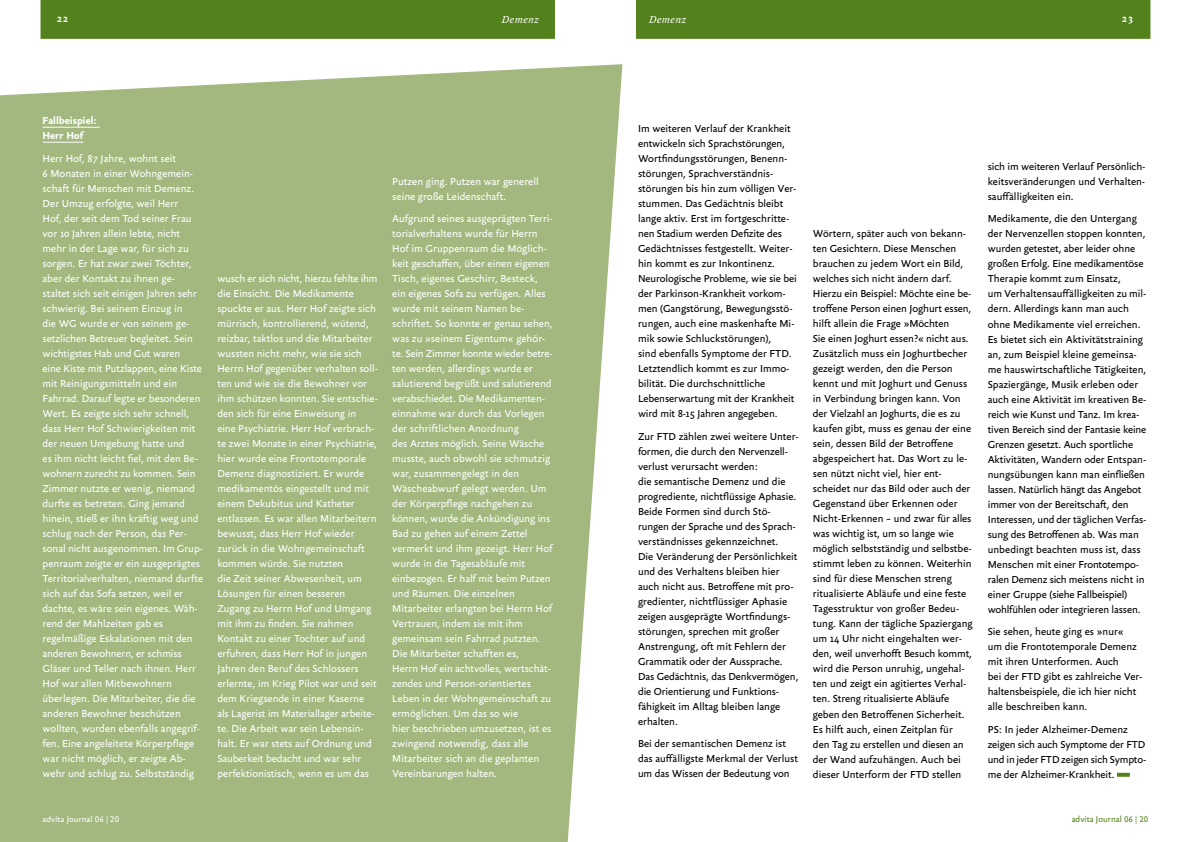
<style>
.page{position:relative;width:1191px;height:842px;background:#fff}
.page>*{position:absolute;margin:0;border:0;box-sizing:border-box;transform-origin:0 0}
.t1{font:11px/15px "Yoga Sans Pro";color:#000}
.t2{font:11px/15px "Yoga Sans Pro";color:#fff}
.t3{font:700 11px/15px "Yoga Sans Pro";color:#fff}
.t4{font:italic 11px "Yoga Pro";letter-spacing:.04em;color:#fff}
.t5{font:700 11px "Yoga Pro";color:#fff}
.t6{font:9px "Yoga Sans Pro";color:#53821d}
.t7{font:9px "Yoga Sans Pro";color:#fff}
</style>
<div class="page">
<div style="left:0;top:64px;width:622px;height:778px;background:#a2b87e"></div>
<hr style="left:43px;top:127px;width:57px;height:1px;background:#fff">
<hr style="left:43px;top:142px;width:40px;height:1px;background:#fff">
<svg style="left:1117px;top:773px;width:12px;height:4px"></svg>
<div style="left:636px;top:0;width:514px;height:39px;background:#53821d"></div>
<div style="left:41px;top:0;width:514px;height:39px;background:#53821d"></div>
<p class="t5" style="left:57px;top:12px;width:13px">22</p>
<p class="t4" style="left:502px;top:13px;width:38px">Demenz</p>
<p class="t4" style="left:649px;top:13px;width:38px">Demenz</p>
<p class="t5" style="left:1121px;top:12px;width:13px">23</p>
<p class="t3" style="left:43px;top:113px;width:56px">Fallbeispiel:<br>Herr Hof</p>
<p class="t2" style="left:43px;top:151px;width:162px">Herr Hof, 87 Jahre, wohnt seit<br>6 Monaten in einer Wohngemein&shy;schaft für Menschen mit Demenz.<br>Der Umzug erfolgte, weil Herr<br>Hof, der seit dem Tod seiner Frau vor 10 Jahren allein lebte, nicht mehr in der Lage war, für sich zu sorgen. Er hat zwar zwei Töchter, aber der Kontakt zu ihnen ge-- staltet sich seit einigen Jahren sehr schwierig. Bei seinem Einzug in<br>die WG wurde er von seinem ge-- setzlichen Betreuer begleitet. Sein wichtigstes Hab und Gut waren<br>eine Kiste mit Putzlappen, eine Kiste mit Reinigungsmitteln und ein<br>Fahrrad. Darauf legte er besonderen<br>Wert. Es zeigte sich sehr schnell, dass Herr Hof Schwierigkeiten mit der neuen Umgebung hatte und<br>es ihm nicht leicht fiel, mit den Be-- wohnern zurecht zu kommen. Sein<br>Zimmer nutzte er wenig, niemand durfte es betreten. Ging jemand hinein, stieß er ihn kräftig weg und schlug nach der Person, das Per&shy;sonal nicht ausgenommen. Im Grup-- penraum zeigte er ein ausgeprägtes<br>Territorialverhalten, niemand durfte sich auf das Sofa setzen, weil er dachte, es wäre sein eigenes. Wäh-- rend der Mahlzeiten gab es regelmäßige Eskalationen mit den anderen Bewohnern, er schmiss<br>Gläser und Teller nach ihnen. Herr<br>Hof war allen Mitbewohnern überlegen. Die Mitarbeiter, die die anderen Bewohner beschützen wollten, wurden ebenfalls angegrif&shy;fen. Eine angeleitete Körperpflege war nicht möglich, er zeigte Ab&shy;wehr und schlug zu. Selbstständig</p>
<p class="t2" style="left:217px;top:271px;width:162px">wusch er sich nicht, hierzu fehlte ihm die Einsicht. Die Medikamente spuckte er aus. Herr Hof zeigte sich mürrisch, kontrollierend, wütend, reizbar, taktlos und die Mitarbeiter wussten nicht mehr, wie sie sich Herrn Hof gegenüber verhalten soll&shy;ten und wie sie die Bewohner vor ihm schützen konnten. Sie entschie-- den sich für eine Einweisung in<br>eine Psychiatrie. Herr Hof verbrach&shy;te zwei Monate in einer Psychiatrie, hier wurde eine Frontotemporale Demenz diagnostiziert. Er wurde medikamentös eingestellt und mit einem Dekubitus und Katheter entlassen. Es war allen Mitarbeitern bewusst, dass Herr Hof wieder zurück in die Wohngemeinschaft kommen würde. Sie nutzten<br>die Zeit seiner Abwesenheit, um Lösungen für einen besseren Zugang zu Herrn Hof und Umgang mit ihm zu finden. Sie nahmen Kontakt zu einer Tochter auf und erfuhren, dass Herr Hof in jungen Jahren den Beruf des Schlossers erlernte, im Krieg Pilot war und seit dem Kriegsende in einer Kaserne als Lagerist im Materiallager arbeite&shy;te. Die Arbeit war sein Lebensin&shy;halt. Er war stets auf Ordnung und Sauberkeit bedacht und war sehr perfektionistisch, wenn es um das</p>
<p class="t7" style="left:43px;top:814px;width:78px">advita Journal 06 | 20</p>
<p class="t2" style="left:392px;top:173px;width:148px">Putzen ging. Putzen war generell seine große Leidenschaft.</p>
<p class="t2" style="left:392px;top:211px;width:162px">Aufgrund seines ausgeprägten Terri-- torialverhaltens wurde für Herrn<br>Hof im Gruppenraum die Möglich&shy;keit geschaffen, über einen eigenen<br>Tisch, eigenes Geschirr, Besteck, ein eigenes Sofa zu verfügen. Alles wurde mit seinem Namen be&shy;schriftet. So konnte er genau sehen, was zu »seinem Eigentum« gehör&shy;te. Sein Zimmer konnte wieder betre&shy;ten werden, allerdings wurde er salutierend begrüßt und salutierend verabschiedet. Die Medikamenten&shy;einnahme war durch das Vorlegen der schriftlichen Anordnung<br>des Arztes möglich. Seine Wäsche musste, auch obwohl sie schmutzig war, zusammengelegt in den<br>Wäscheabwurf gelegt werden. Um der Körperpflege nachgehen zu können, wurde die Ankündigung ins<br>Bad zu gehen auf einem Zettel vermerkt und ihm gezeigt. Herr Hof wurde in die Tagesabläufe mit einbezogen. Er half mit beim Putzen und Räumen. Die einzelnen<br>Mitarbeiter erlangten bei Herrn Hof<br>Vertrauen, indem sie mit ihm gemeinsam sein Fahrrad putzten.<br>Die Mitarbeiter schafften es,<br>Herrn Hof ein achtvolles, wertschät&shy;zendes und Person-orientiertes<br>Leben in der Wohngemeinschaft zu ermöglichen. Um das so wie<br>hier beschrieben umzusetzen, ist es zwingend notwendig, dass alle<br>Mitarbeiter sich an die geplanten<br>Vereinbarungen halten.</p>
<p class="t1" style="left:638px;top:121px;width:160px">Im weiteren Verlauf der Krankheit entwickeln sich Sprachstörungen, Wortfindungsstörungen, Benenn&shy;störungen, Sprachverständnis&shy;störungen bis hin zum völligen Ver-- stummen. Das Gedächtnis bleibt lange aktiv. Erst im fortgeschritte&shy;nen Stadium werden Defizite des Gedächtnisses festgestellt. Weiter&shy;hin kommt es zur Inkontinenz.<br>Neurologische Probleme, wie sie bei der Parkinson-Krankheit vorkom&shy;men (Gangstörung, Bewegungsstö&shy;rungen, auch eine maskenhafte Mi-- mik sowie Schluckstörungen),<br>sind ebenfalls Symptome der FTD.<br>Letztendlich kommt es zur Immo&shy;bilität. Die durchschnittliche Lebenserwartung mit der Krankheit wird mit 8-15 Jahren angegeben.</p>
<p class="t1" style="left:638px;top:429px;width:162px">Zur FTD zählen zwei weitere Unter-- formen, die durch den Nervenzell&shy;verlust verursacht werden:<br>die semantische Demenz und die progrediente, nichtflüssige Aphasie.<br>Beide Formen sind durch Stö-- rungen der Sprache und des Sprach-- verständnisses gekennzeichnet.<br>Die Veränderung der Persönlichkeit und des Verhaltens bleiben hier auch nicht aus. Betroffene mit pro-- gredienter, nichtflüssiger Aphasie zeigen ausgeprägte Wortfindungs&shy;störungen, sprechen mit großer<br>Anstrengung, oft mit Fehlern der<br>Grammatik oder der Aussprache.<br>Das Gedächtnis, das Denkvermögen, die Orientierung und Funktions&shy;fähigkeit im Alltag bleiben lange erhalten.</p>
<p class="t1" style="left:638px;top:736px;width:162px">Bei der semantischen Demenz ist das auffälligste Merkmal der Verlust um das Wissen der Bedeutung von</p>
<p class="t1" style="left:813px;top:226px;width:161px">Wörtern, später auch von bekann&shy;ten Gesichtern. Diese Menschen brauchen zu jedem Wort ein Bild, welches sich nicht ändern darf.<br>Hierzu ein Beispiel: Möchte eine be-- troffene Person einen Joghurt essen, hilft allein die Frage »Möchten<br>Sie einen Joghurt essen?« nicht aus.<br>Zusätzlich muss ein Joghurtbecher gezeigt werden, den die Person kennt und mit Joghurt und Genuss in Verbindung bringen kann. Von der Vielzahl an Joghurts, die es zu kaufen gibt, muss es genau der eine sein, dessen Bild der Betroffene abgespeichert hat. Das Wort zu le-- sen nützt nicht viel, hier ent&shy;scheidet nur das Bild oder auch der Gegenstand über Erkennen oder Nicht-Erkennen – und zwar für alles was wichtig ist, um so lange wie möglich selbstständig und selbstbe&shy;stimmt leben zu können. Weiterhin sind für diese Menschen streng ritualisierte Abläufe und eine feste Tagesstruktur von großer Bedeu&shy;tung. Kann der tägliche Spaziergang um 14 Uhr nicht eingehalten wer-- den, weil unverhofft Besuch kommt, wird die Person unruhig, ungehal&shy;ten und zeigt ein agitiertes Verhal&shy;ten. Streng ritualisierte Abläufe geben den Betroffenen Sicherheit.<br>Es hilft auch, einen Zeitplan für<br>den Tag zu erstellen und diesen an der Wand aufzuhängen. Auch bei dieser Unterform der FTD stellen</p>
<p class="t1" style="left:987px;top:159px;width:159px;text-align:justify">sich im weiteren Verlauf Persönlich&shy;keitsveränderungen und Verhalten&shy;sauffälligkeiten ein.</p>
<p class="t1" style="left:987px;top:211px;width:160px">Medikamente, die den Untergang der Nervenzellen stoppen konnten, wurden getestet, aber leider ohne großen Erfolg. Eine medikamentöse Therapie kommt zum Einsatz,<br>um Verhaltensauffälligkeiten zu mil-- dern. Allerdings kann man auch ohne Medikamente viel erreichen.<br>Es bietet sich ein Aktivitätstraining an, zum Beispiel kleine gemeinsa&shy;me hauswirtschaftliche Tätigkeiten, Spaziergänge, Musik erleben oder auch eine Aktivität im kreativen Be&shy;reich wie Kunst und Tanz. Im krea--- tiven Bereich sind der Fantasie keine Grenzen gesetzt. Auch sportliche Aktivitäten, Wandern oder Entspan&shy;nungsübungen kann man einfließen lassen. Natürlich hängt das Angebot immer von der Bereitschaft, den Interessen, und der täglichen Verfas-- sung des Betrof-fenen ab. Was man unbedingt beachten muss ist, dass Menschen mit einer Frontotempo&shy;ralen Demenz sich meistens nicht in einer Gruppe (siehe Fallbeispiel) wohlfühlen oder integrieren lassen.</p>
<p class="t1" style="left:987px;top:624px;width:154px">Sie sehen, heute ging es »nur« um die Frontotemporale Demenz mit ihren Unterformen. Auch<br>bei der FTD gibt es zahlreiche Ver-- haltensbeispiele, die ich hier nicht alle beschreiben kann.</p>
<p class="t1" style="left:987px;top:721px;width:159px">PS: In jeder Alzheimer-Demenz zeigen sich auch Symptome der FTD und in jeder FTD zeigen sich Sympto-- me der Alzheimer-Krankheit.</p>
<p class="t6" style="left:1071px;top:814px;width:78px">advita Journal 06 | 20</p>
</div>
